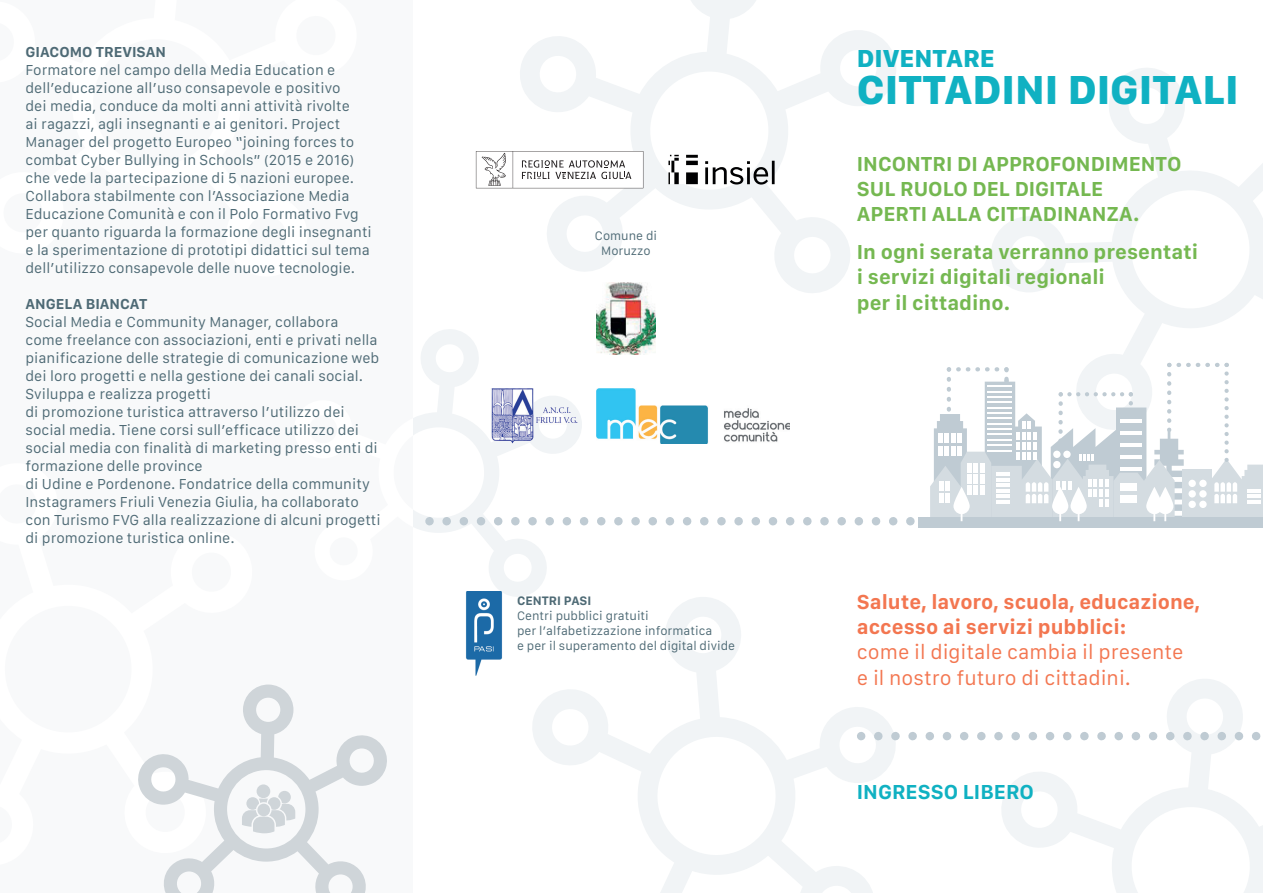
<style>
.page{position:relative;width:1263px;height:893px;background:#fff}
.page>*{position:absolute;margin:0;border:0;box-sizing:border-box;transform-origin:0 0}
.t1{font:800 42px "SF Compact Text";color:#10b1c2}
.t2{font:800 25.5px "SF Compact Text";color:#10b1c2}
.t3{font:700 21px/25.2px "SF Compact Text";color:#75b851}
.t4{font:700 21px/25.2px "SF Compact Text";color:#f37650}
.t5{font:21px/25.2px "SF Compact Text";color:#f37650}
.t6{font:700 21px "SF Compact Text";color:#10b1c2}
.t7{font:15px/18px "SF Compact Text";color:#4e6a75}
.t8{font:700 15px "SF Compact Text";color:#4e6a75}
.t9{font:12.75px/15px "SF Compact Text";color:#4e6a75;text-align:center}
.t10{font:700 12.75px "SF Compact Text";color:#4e6a75}
</style>
<div class="page">
<svg style="left:991px;top:68px;width:272px;height:295px"></svg>
<svg style="left:532px;top:597px;width:364px;height:296px"></svg>
<svg style="left:1002px;top:679px;width:261px;height:214px"></svg>
<svg style="left:519px;top:0;width:377px;height:293px"></svg>
<svg style="left:413px;top:329px;width:134px;height:268px"></svg>
<div style="left:0;top:0;width:412px;height:893px;background:#f8f9fa"></div>
<img style="left:597px;top:283px;width:58px;height:72px">
<img style="left:461px;top:591px;width:44px;height:84px">
<div style="left:918px;top:517px;width:345px;height:10px;background:#bfcbd3"></div>
<svg style="left:447px;top:363px;width:816px;height:163px"></svg>
<svg style="left:878px;top:732px;width:385px;height:8px"></svg>
<svg style="left:476px;top:151px;width:167px;height:37px"></svg>
<svg style="left:668px;top:155px;width:30px;height:29px"></svg>
<svg style="left:705px;top:161px;width:70px;height:24px"></svg>
<svg style="left:138px;top:684px;width:249px;height:209px"></svg>
<svg style="left:242px;top:784px;width:53px;height:49px"></svg>
<p class="t8" style="left:26px;top:42px;width:142px">GIACOMO TREVISAN</p>
<p class="t7" style="left:26px;top:60px;width:348px">Formatore nel campo della Media Education e dell’educazione all’uso consapevole e positivo<br>dei media, conduce da molti anni attività rivolte<br>ai ragazzi, agli insegnanti e ai genitori. Project Manager del progetto Europeo “joining forces to combat Cyber Bullying in Schools” (2015 e 2016) che vede la partecipazione di 5 nazioni europee.<br>Collabora stabilmente con l’Associazione Media Educazione Comunità e con il Polo Formativo Fvg per quanto riguarda la formazione degli insegnanti e la sperimentazione di prototipi didattici sul tema dell’utilizzo consapevole delle nuove tecnologie.</p>
<p class="t8" style="left:26px;top:294px;width:123px">ANGELA BIANCAT</p>
<p class="t7" style="left:26px;top:312px;width:357px">Social Media e Community Manager, collabora<br>come freelance con associazioni, enti e privati nella pianificazione delle strategie di comunicazione web dei loro progetti e nella gestione dei canali social.<br>Sviluppa e realizza progetti<br>di promozione turistica attraverso l’utilizzo dei social media. Tiene corsi sull’efficace utilizzo dei social media con finalità di marketing presso enti di formazione delle province<br>di Udine e Pordenone. Fondatrice della community Instagramers Friuli Venezia Giulia, ha collaborato con Turismo FVG alla realizzazione di alcuni progetti di promozione turistica online.</p>
<p class="t9" style="left:595px;top:228px;width:64px">Comune di<br>Moruzzo</p>
<p class="t10" style="left:517px;top:593px;width:76px">CENTRI PASI</p>
<p class="t9" style="left:517px;top:608px;width:220px;text-align:left">Centri pubblici gratuiti<br>per l’alfabetizzazione informatica<br>e per il superamento del digital divide</p>
<h2 class="t2" style="left:857px;top:42px;width:140px">DIVENTARE</h2>
<h1 class="t1" style="left:857px;top:64px;width:383px">CITTADINI DIGITALI</h1>
<h3 class="t3" style="left:857px;top:151px;width:326px">INCONTRI DI APPROFONDIMENTO<br>SUL RUOLO DEL DIGITALE<br>APERTI ALLA CITTADINANZA.</h3>
<h3 class="t3" style="left:857px;top:239px;width:343px">In ogni serata verranno presentati i servizi digitali regionali<br>per il cittadino.</h3>
<h3 class="t4" style="left:857px;top:589px;width:345px">Salute, lavoro, scuola, educazione, accesso ai servizi pubblici:</h3>
<h3 class="t5" style="left:857px;top:639px;width:328px">come il digitale cambia il presente e il nostro futuro di cittadini.</h3>
<h3 class="t6" style="left:857px;top:779px;width:179px">INGRESSO LIBERO</h3>
</div>
